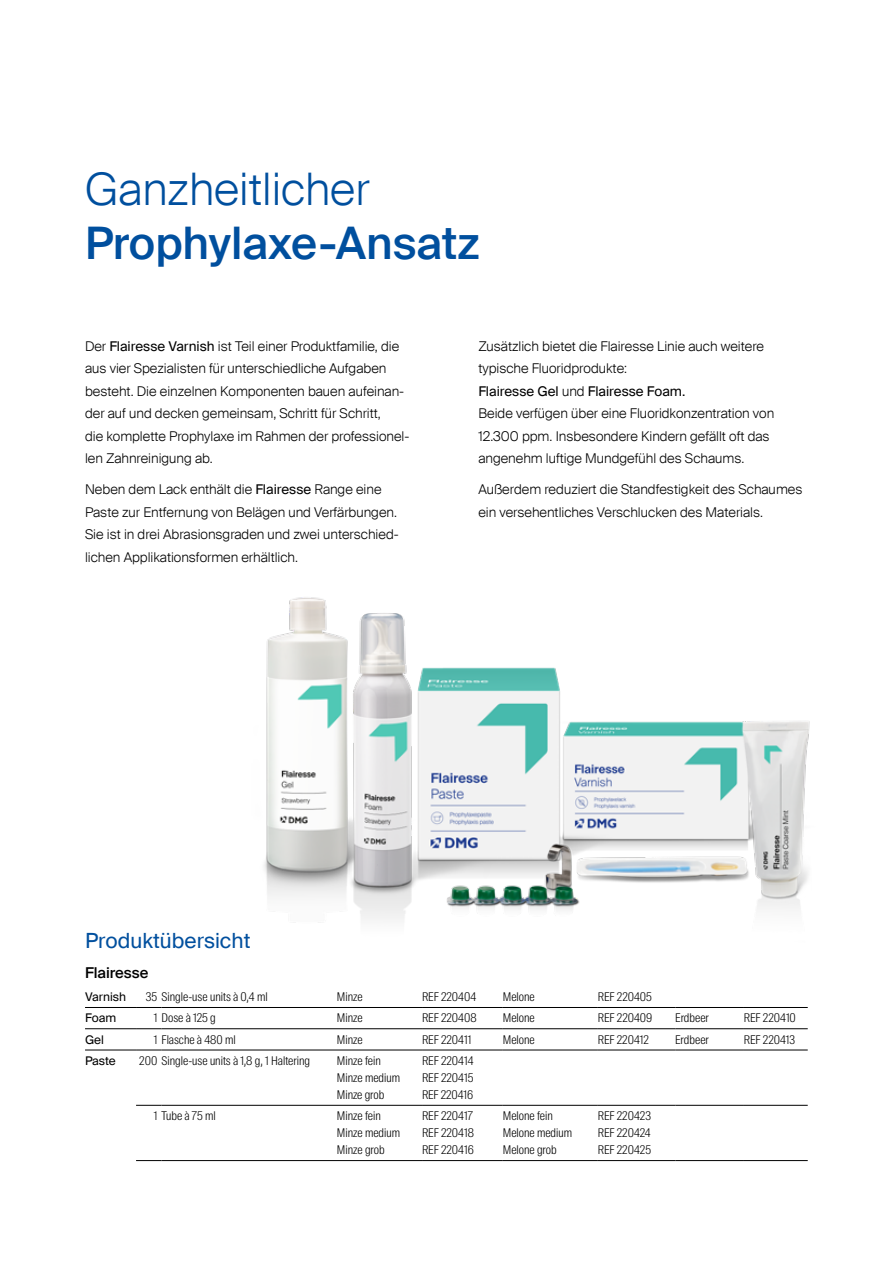
<style>
.page{position:relative;width:893px;height:1263px;background:#fff}
.page>*{position:absolute;margin:0;border:0;box-sizing:border-box;transform-origin:0 0}
.t1{font:500 45px "Suisse Intl";color:#004f9e}
.t2{font:300 45px "Suisse Intl";color:#004f9e}
.t3{font:21px "Suisse Intl";color:#004f9e}
.t4{font:500 15px "Suisse Intl";color:#000}
.t5{font:300 13.5px/22.5px "Suisse Intl";color:#000}
.t6{font:300 12px "Suisse Intl Cond";color:#000}
.t7{font:12px "Suisse Intl";color:#000}
.s1{font-weight:400}
</style>
<div class="page">
<img style="left:264px;top:597px;width:546px;height:326px">
<hr style="left:85px;top:1007px;width:51px;height:1px;background:#000">
<svg style="left:136px;top:1007px;width:26px;height:1px"></svg>
<hr style="left:162px;top:1007px;width:175px;height:1px;background:#000">
<hr style="left:337px;top:1007px;width:85px;height:1px;background:#000">
<hr style="left:422px;top:1007px;width:81px;height:1px;background:#000">
<hr style="left:503px;top:1007px;width:95px;height:1px;background:#000">
<hr style="left:598px;top:1007px;width:77px;height:1px;background:#000">
<hr style="left:675px;top:1007px;width:69px;height:1px;background:#000">
<hr style="left:744px;top:1007px;width:64px;height:1px;background:#000">
<hr style="left:85px;top:1028px;width:51px;height:1px;background:#000">
<svg style="left:136px;top:1028px;width:26px;height:1px"></svg>
<hr style="left:162px;top:1028px;width:175px;height:1px;background:#000">
<hr style="left:337px;top:1028px;width:85px;height:1px;background:#000">
<hr style="left:422px;top:1028px;width:81px;height:1px;background:#000">
<hr style="left:503px;top:1028px;width:95px;height:1px;background:#000">
<hr style="left:598px;top:1028px;width:77px;height:1px;background:#000">
<hr style="left:675px;top:1028px;width:69px;height:1px;background:#000">
<hr style="left:744px;top:1028px;width:64px;height:1px;background:#000">
<hr style="left:85px;top:1050px;width:51px;height:1px;background:#000">
<svg style="left:136px;top:1050px;width:26px;height:1px"></svg>
<hr style="left:162px;top:1050px;width:175px;height:1px;background:#000">
<hr style="left:337px;top:1050px;width:85px;height:1px;background:#000">
<hr style="left:422px;top:1050px;width:81px;height:1px;background:#000">
<hr style="left:503px;top:1050px;width:95px;height:1px;background:#000">
<hr style="left:598px;top:1050px;width:77px;height:1px;background:#000">
<hr style="left:675px;top:1050px;width:69px;height:1px;background:#000">
<hr style="left:744px;top:1050px;width:64px;height:1px;background:#000">
<svg style="left:136px;top:1105px;width:26px;height:1px"></svg>
<hr style="left:162px;top:1105px;width:175px;height:1px;background:#000">
<hr style="left:337px;top:1105px;width:85px;height:1px;background:#000">
<hr style="left:422px;top:1105px;width:81px;height:1px;background:#000">
<hr style="left:503px;top:1105px;width:95px;height:1px;background:#000">
<hr style="left:598px;top:1105px;width:77px;height:1px;background:#000">
<hr style="left:675px;top:1105px;width:69px;height:1px;background:#000">
<hr style="left:744px;top:1105px;width:64px;height:1px;background:#000">
<hr style="left:337px;top:1160px;width:85px;height:1px;background:#000">
<hr style="left:422px;top:1160px;width:81px;height:1px;background:#000">
<hr style="left:503px;top:1160px;width:95px;height:1px;background:#000">
<hr style="left:598px;top:1160px;width:77px;height:1px;background:#000">
<hr style="left:675px;top:1160px;width:69px;height:1px;background:#000">
<hr style="left:744px;top:1160px;width:64px;height:1px;background:#000">
<svg style="left:136px;top:1160px;width:26px;height:1px"></svg>
<hr style="left:162px;top:1160px;width:175px;height:1px;background:#000">
<h1 class="t2" style="left:85px;top:163px;width:286px">Ganzheitlicher</h1>
<h1 class="t1" style="left:85px;top:217px;width:396px">Prophylaxe-Ansatz</h1>
<p class="t5" style="left:85px;top:335px;width:326px">Der <span class="s1">Flairesse Varnish</span> ist Teil einer Produktfamilie, die aus vier Spezialisten für unterschiedliche Aufgaben besteht. Die einzelnen Komponenten bauen aufeinan&shy;der auf und decken gemeinsam, Schritt für Schritt,<br>die komplette Prophylaxe im Rahmen der professionel&shy;len Zahnreinigung ab.</p>
<p class="t5" style="left:85px;top:478px;width:315px">Neben dem Lack enthält die <span class="s1">Flairesse</span> Range eine Paste zur Entfernung von Belägen und Verfärbungen.<br>Sie ist in drei Abrasionsgraden und zwei unterschied&shy;lichen Applikationsformen erhältlich.</p>
<p class="t5" style="left:478px;top:335px;width:297px">Zusätzlich bietet die Flairesse Linie auch weitere typische Fluoridprodukte:<br><span class="s1">Flairesse Gel</span> und <span class="s1">Flairesse Foam.<br></span>Beide verfügen über eine Fluoridkonzentration von 12.300 ppm. Insbesondere Kindern gefällt oft das angenehm luftige Mundgefühl des Schaums.</p>
<p class="t5" style="left:478px;top:478px;width:325px">Außerdem reduziert die Standfestigkeit des Schaumes ein versehentliches Verschlucken des Materials.</p>
<h2 class="t3" style="left:85px;top:928px;width:167px">Produktübersicht</h2>
<p class="t4" style="left:85px;top:964px;width:65px">Flairesse</p>
<p class="t7" style="left:85px;top:990px;width:43px">Varnish</p>
<p class="t6" style="left:146px;top:990px;width:123px">35 Single-use units à 0,4 ml</p>
<p class="t6" style="left:337px;top:990px;width:27px">Minze</p>
<p class="t6" style="left:422px;top:990px;width:56px">REF 220404</p>
<p class="t6" style="left:503px;top:990px;width:33px">Melone</p>
<p class="t6" style="left:598px;top:990px;width:56px">REF 220405</p>
<p class="t7" style="left:85px;top:1011px;width:33px">Foam</p>
<p class="t6" style="left:154px;top:1011px;width:64px">1 Dose à 125 g</p>
<p class="t6" style="left:337px;top:1011px;width:27px">Minze</p>
<p class="t6" style="left:422px;top:1011px;width:56px">REF 220408</p>
<p class="t6" style="left:503px;top:1011px;width:33px">Melone</p>
<p class="t6" style="left:598px;top:1011px;width:56px">REF 220409</p>
<p class="t6" style="left:675px;top:1011px;width:35px">Erdbeer</p>
<p class="t6" style="left:744px;top:1011px;width:53px">REF 220410</p>
<p class="t7" style="left:85px;top:1032px;width:20px">Gel</p>
<p class="t6" style="left:154px;top:1032px;width:83px">1 Flasche à 480 ml</p>
<p class="t6" style="left:337px;top:1032px;width:27px">Minze</p>
<p class="t6" style="left:422px;top:1032px;width:51px">REF 220411</p>
<p class="t6" style="left:503px;top:1032px;width:33px">Melone</p>
<p class="t6" style="left:598px;top:1032px;width:53px">REF 220412</p>
<p class="t6" style="left:675px;top:1032px;width:35px">Erdbeer</p>
<p class="t6" style="left:744px;top:1032px;width:53px">REF 220413</p>
<p class="t7" style="left:85px;top:1054px;width:32px">Paste</p>
<p class="t6" style="left:139px;top:1054px;width:172px">200 Single-use units à 1,8 g, 1 Haltering</p>
<p class="t6" style="left:337px;top:1054px;width:45px">Minze fein</p>
<p class="t6" style="left:422px;top:1054px;width:53px">REF 220414</p>
<p class="t6" style="left:337px;top:1071px;width:65px">Minze medium</p>
<p class="t6" style="left:422px;top:1071px;width:53px">REF 220415</p>
<p class="t6" style="left:337px;top:1088px;width:49px">Minze grob</p>
<p class="t6" style="left:422px;top:1088px;width:53px">REF 220416</p>
<p class="t6" style="left:154px;top:1109px;width:64px">1 Tube à 75 ml</p>
<p class="t6" style="left:337px;top:1109px;width:45px">Minze fein</p>
<p class="t6" style="left:422px;top:1109px;width:52px">REF 220417</p>
<p class="t6" style="left:503px;top:1109px;width:51px">Melone fein</p>
<p class="t6" style="left:598px;top:1109px;width:55px">REF 220423</p>
<p class="t6" style="left:337px;top:1126px;width:65px">Minze medium</p>
<p class="t6" style="left:422px;top:1126px;width:53px">REF 220418</p>
<p class="t6" style="left:503px;top:1126px;width:71px">Melone medium</p>
<p class="t6" style="left:598px;top:1126px;width:54px">REF 220424</p>
<p class="t6" style="left:337px;top:1143px;width:49px">Minze grob</p>
<p class="t6" style="left:422px;top:1143px;width:53px">REF 220416</p>
<p class="t6" style="left:503px;top:1143px;width:55px">Melone grob</p>
<p class="t6" style="left:598px;top:1143px;width:55px">REF 220425</p>
</div>
